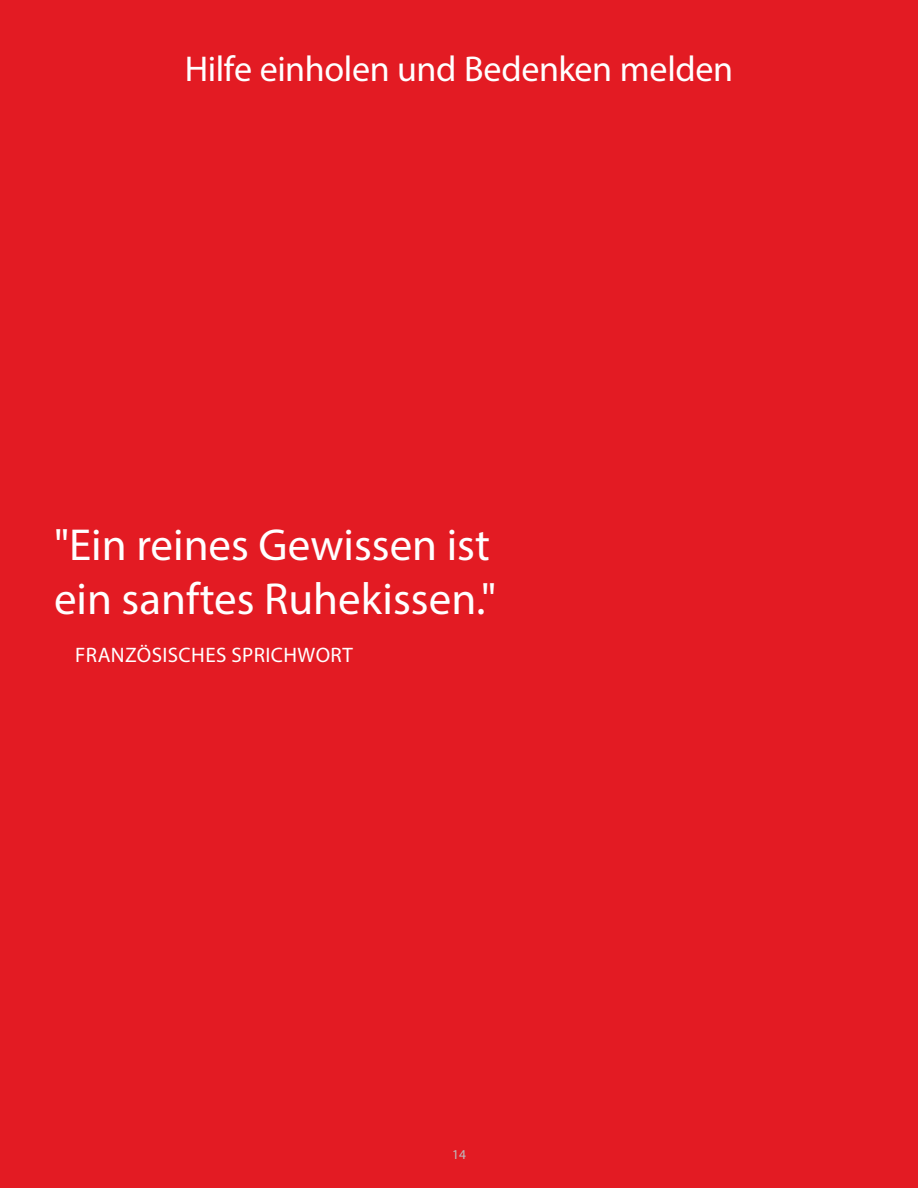
<style>
.page{position:relative;width:918px;height:1188px;background:#e31b23}
.page>*{position:absolute;margin:0;border:0;box-sizing:border-box;transform-origin:0 0}
.t1{font:45px/54px "Myriad Pro";color:#fff}
.t2{font:36px "Myriad Pro";letter-spacing:-.01em;color:#fff}
.t3{font:21px "Myriad Pro";letter-spacing:.02em;color:#fff}
.t4{font:13.5px "Myriad Pro";color:#bcbec0}
</style>
<div class="page">
<p class="t2" style="left:185px;top:47px;width:550px">Hilfe einholen und Bedenken melden</p>
<p class="t1" style="left:54px;top:517px;width:444px">"Ein reines Gewissen ist ein sanftes Ruhekissen."</p>
<p class="t3" style="left:75px;top:642px;width:279px">FRANZÖSISCHES SPRICHWORT</p>
<p class="t4" style="left:452px;top:1146px;width:15px">14</p>
</div>
